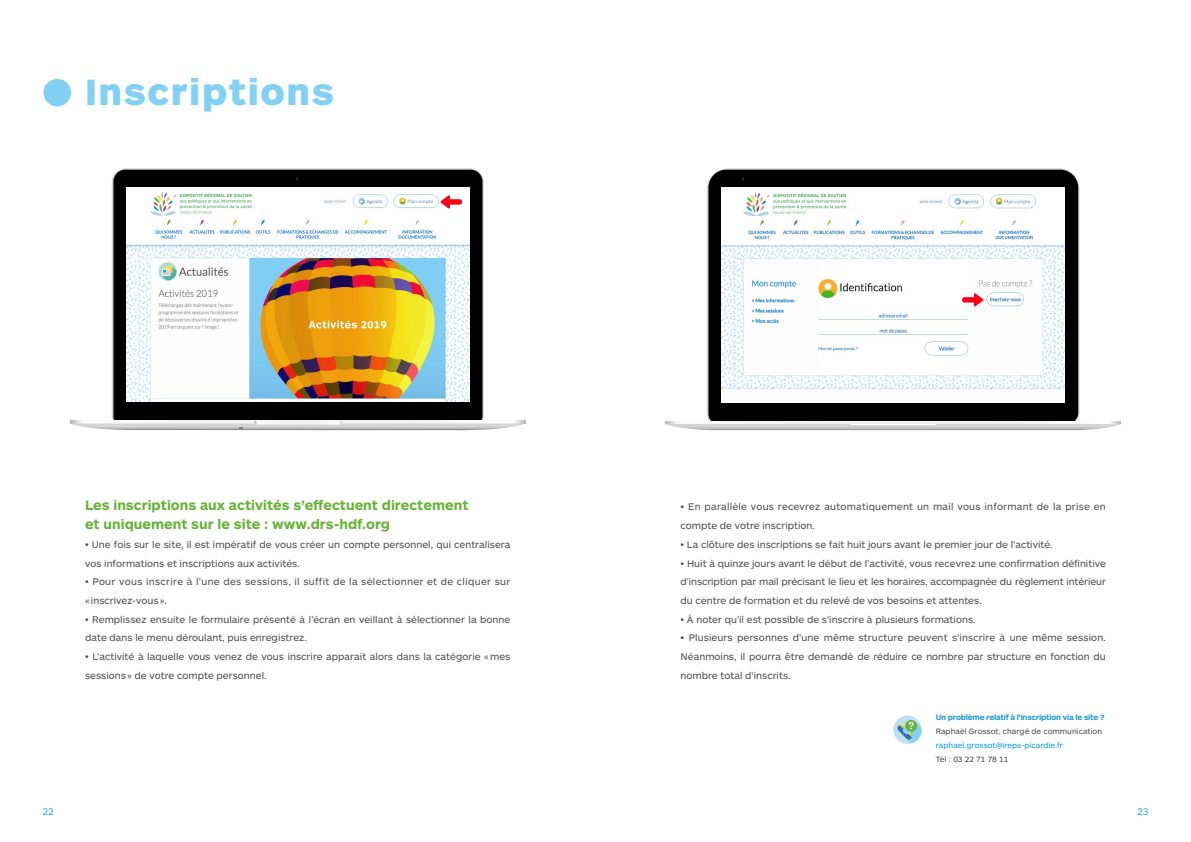
<style>
.page{position:relative;width:1191px;height:842px;background:#fff}
.page>*{position:absolute;margin:0;border:0;box-sizing:border-box;transform-origin:0 0}
.t1{font:900 38px "ARS Maquette";letter-spacing:.04em;color:#82d1f5}
.t2{font:700 14px/18.7px "ARS Maquette";color:#66b336}
.t3{font:10px/18.7px "ARS Maquette";color:#4a4a49}
.t4{font:10px/18.7px "ARS Maquette";letter-spacing:.02em;color:#4a4a49}
.t5{font:10px/18.7px "ARS Maquette";letter-spacing:.03em;color:#4a4a49}
.t6{font:300 10px "ARS Maquette";color:#009ee3}
.t7{font:8px "ARS Maquette";color:#4a4a49}
.t8{font:700 8px "ARS Maquette";letter-spacing:-.03em;color:#219cd7}
.t9{font:8px "ARS Maquette";color:#059bd8}
</style>
<div class="page">
<div style="left:43px;top:79px;width:28px;height:27px;background:#82d1f5;border-radius:50%"></div>
<div style="left:708px;top:170px;width:370px;height:251px;background:#000"></div>
<img style="left:666px;top:424px;width:455px;height:6px">
<img style="left:849px;top:424px;width:87px;height:1px">
<img style="left:721px;top:187px;width:343px;height:215px">
<div style="left:962px;top:297px;width:14px;height:6px;background:#ff001a;border-radius:2px"></div>
<svg style="left:974px;top:293px;width:9px;height:14px"></svg>
<hr style="left:665px;top:421px;width:455px;height:3px;background:#f3f3f3">
<div style="left:893px;top:715px;width:28px;height:29px;background:#c2def2;border-radius:50%"></div>
<svg style="left:896px;top:720px;width:25px;height:24px"></svg>
<div style="left:113px;top:170px;width:369px;height:251px;background:#000"></div>
<svg style="left:70px;top:421px;width:455px;height:10px"></svg>
<img style="left:127px;top:187px;width:342px;height:215px">
<div style="left:448px;top:199px;width:14px;height:6px;background:#ff001a;border-radius:2px"></div>
<svg style="left:440px;top:195px;width:10px;height:14px"></svg>
<h1 class="t1" style="left:85px;top:67px;width:250px">Inscriptions</h1>
<h2 class="t2" style="left:85px;top:495px;width:385px">Les inscriptions aux activités s’effectuent directement et uniquement sur le site : www.drs-hdf.org</h2>
<p class="t3" style="left:85px;top:534px;width:427px">• Une fois sur le site, il est impératif de vous créer un compte personnel, qui centralisera vos informations et inscriptions aux activités.</p>
<p class="t5" style="left:85px;top:572px;width:427px">• Pour vous inscrire à l’une des sessions, il suffit de la sélectionner et de cliquer sur « inscrivez-vous».</p>
<p class="t3" style="left:85px;top:609px;width:427px">• Remplissez ensuite le formulaire présenté à l’écran en veillant à sélectionner la bonne date dans le menu déroulant, puis enregistrez.</p>
<p class="t3" style="left:85px;top:647px;width:427px">• L’activité à laquelle vous venez de vous inscrire apparait alors dans la catégorie «mes sessions» de votre compte personnel.</p>
<p class="t4" style="left:680px;top:497px;width:427px">• En parallèle vous recevrez automatiquement un mail vous informant de la prise en compte de votre inscription.</p>
<p class="t3" style="left:680px;top:534px;width:374px">• La clôture des inscriptions se fait huit jours avant le premier jour de l’activité.</p>
<p class="t3" style="left:680px;top:553px;width:427px;text-align:justify">• Huit à quinze jours avant le début de l’activité, vous recevrez une confirmation définitive d’inscription par mail précisant le lieu et les horaires, accompagnée du règlement intérieur du centre de formation et du relevé de vos besoins et attentes.</p>
<p class="t3" style="left:680px;top:609px;width:296px">• À noter qu’il est possible de s’inscrire à plusieurs formations.</p>
<p class="t3" style="left:680px;top:628px;width:427px;text-align:justify">• Plusieurs personnes d’une même structure peuvent s’inscrire à une même session.<br>Néanmoins, il pourra être demandé de réduire ce nombre par structure en fonction du nombre total d’inscrits.</p>
<p class="t8" style="left:935px;top:712px;width:170px">Un problème relatif à l’inscription via le site ?</p>
<p class="t7" style="left:935px;top:726px;width:168px">Raphaël Grossot, chargé de communication</p>
<p class="t9" style="left:935px;top:740px;width:129px">raphael.grossot@ireps-picardie.fr</p>
<p class="t7" style="left:935px;top:754px;width:74px">Tél : 03 22 71 78 11</p>
<p class="t6" style="left:43px;top:806px;width:13px">22</p>
<p class="t6" style="left:1137px;top:805px;width:13px">23</p>
</div>
